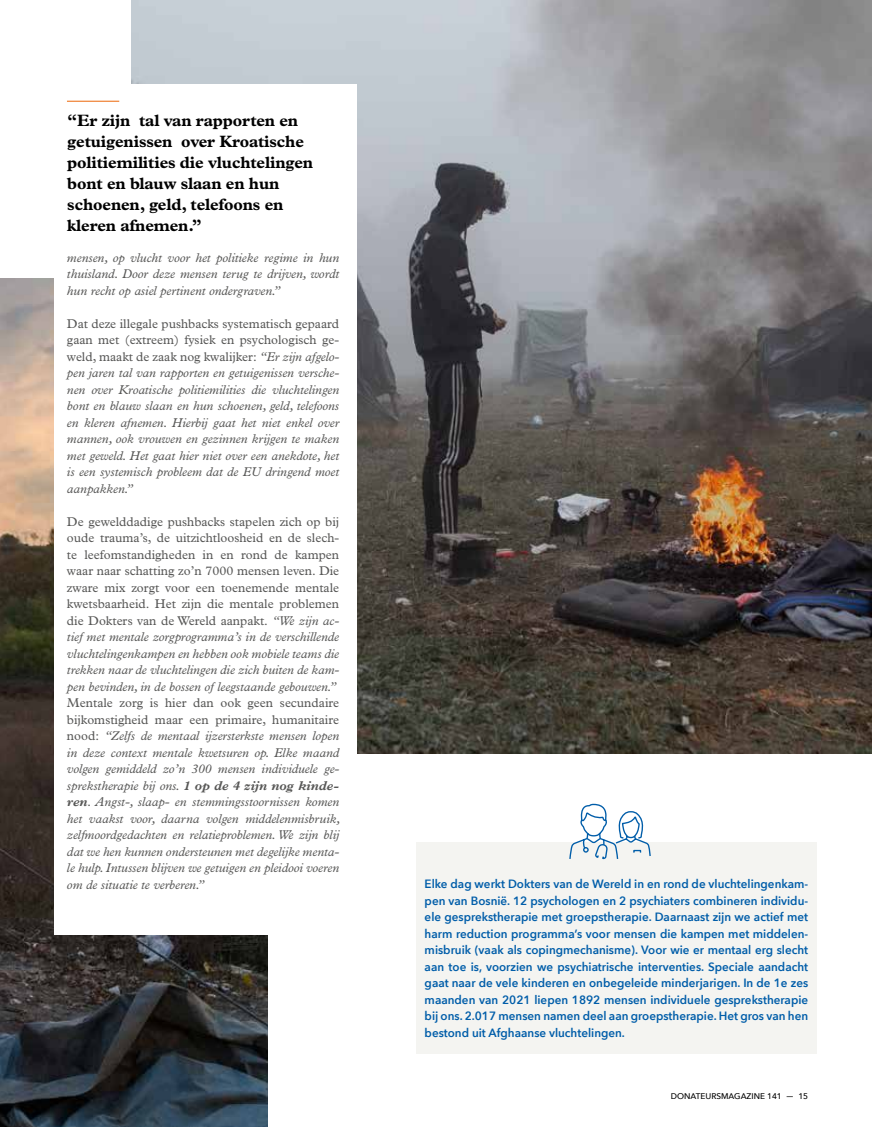
<style>
.page{position:relative;width:872px;height:1127px;background:#fff}
.page>*{position:absolute;margin:0;border:0;box-sizing:border-box;transform-origin:0 0}
.t1{font:700 16.5px/21px "Plantin Std";letter-spacing:-.01em;color:#000}
.t2{font:italic 12.75px/16.5px "Plantin Std";color:#575756;text-align:justify}
.t3{font:12.75px/16.5px "Plantin Std";color:#575756;text-align:justify}
.t4{font:600 12px/16.5px "Avenir Next";color:#005da9;text-align:justify}
.t5{font:500 8.25px "Avenir Next";color:#000}
.s1{font-style:normal}
.s2{font-style:italic}
.s3{font-family:"Plantin";font-weight:700}
.s4{font-family:"Helvetica";font-weight:400}
</style>
<div class="page">
<img style="left:132px;top:0;width:740px;height:754px">
<img style="left:0;top:279px;width:268px;height:848px">
<div style="left:416px;top:842px;width:400px;height:212px;background:#f4f4f1"></div>
<svg style="left:569px;top:803px;width:82px;height:57px"></svg>
<div style="left:54px;top:84px;width:302px;height:850px;background:#fff"></div>
<hr style="left:67px;top:101px;width:52px;height:1px;background:#ec6608">
<p class="t1" style="left:67px;top:110px;width:247px">“Er zijn tal van rapporten en getuigenissen over Kroatische politiemilities die vluchtelingen bont en blauw slaan en hun schoenen, geld, telefoons en kleren afnemen.”</p>
<p class="t2" style="left:67px;top:249px;width:274px">mensen, op vlucht voor het politieke regime in hun thuisland. Door deze mensen terug te drijven, wordt hun recht op asiel pertinent ondergraven.”</p>
<p class="t2" style="left:67px;top:315px;width:274px"><span class="s1">Dat deze illegale pushbacks systematisch gepaard gaan met (extreem) fysiek en psychologisch ge&shy;weld, maakt de zaak nog kwalijker:</span> “Er zijn afgelo&shy;pen jaren tal van rapporten en getuigenissen versche&shy;nen over Kroatische politiemilities die vluchtelingen bont en blauw slaan en hun schoenen, geld, telefoons en kleren afnemen. Hierbij gaat het niet enkel over mannen, ook vrouwen en gezinnen krijgen te maken met geweld. Het gaat hier niet over een anekdote, het is een systemisch probleem dat de EU dringend moet aanpakken.”</p>
<p class="t3" style="left:67px;top:513px;width:274px">De gewelddadige pushbacks stapelen zich op bij oude trauma’s, de uitzichtloosheid en de slech&shy;te leefomstandigheden in en rond de kampen waar naar schatting zo’n 7000 mensen leven. Die zware mix zorgt voor een toenemende mentale kwetsbaarheid. Het zijn die mentale problemen die Dokters van de Wereld aanpakt. <span class="s2">“We zijn ac&shy;tief met mentale zorgprogramma’s in de verschillende vluchtelingenkampen en hebben ook mobiele teams die trekken naar de vluchtelingen die zich buiten de kam&shy;pen bevinden, in de bossen of leegstaande gebouwen.”</span></p>
<p class="t2" style="left:67px;top:695px;width:275px"><span class="s1">Mentale zorg is hier dan ook geen secundaire bijkomstigheid maar een primaire, humanitaire nood:</span> “Zelfs de mentaal ijzersterkste mensen lopen in deze context mentale kwetsuren op. Elke maand volgen gemiddeld zo’n 300 mensen individuele ge&shy;sprekstherapie bij ons. <span class="s3">1 op de 4 zijn nog kinde&shy;ren</span>. Angst-, slaap- en stemmingsstoornissen komen het vaakst voor, daarna volgen middelenmisbruik, zelfmoordgedachten en relatieproblemen. We zijn blij dat we hen kunnen ondersteunen met degelijke menta&shy;le hulp. Intussen blijven we getuigen en pleidooi voeren om de situatie te verberen.”</p>
<p class="t4" style="left:424px;top:875px;width:385px">Elke dag werkt Dokters van de Wereld in en rond de vluchtelingenkam&shy;pen van Bosnië. 12 psychologen en 2 psychiaters combineren individu&shy;ele gesprekstherapie met groepstherapie. Daarnaast zijn we actief met harm reduction programma’s voor mensen die kampen met middelen&shy;misbruik (vaak als copingmechanisme). Voor wie er mentaal erg slecht aan toe is, voorzien we psychiatrische interventies. Speciale aandacht gaat naar de vele kinderen en onbegeleide minderjarigen. In de 1e zes maanden van 2021 liepen 1892 mensen individuele gesprekstherapie bij ons. 2.017 mensen namen deel aan groepstherapie. Het gros van hen bestond uit Afghaanse vluchtelingen.</p>
<p class="t5" style="left:671px;top:1089px;width:139px">DONATEURSMAGAZINE 141 <span class="s4">—</span> 15</p>
</div>
